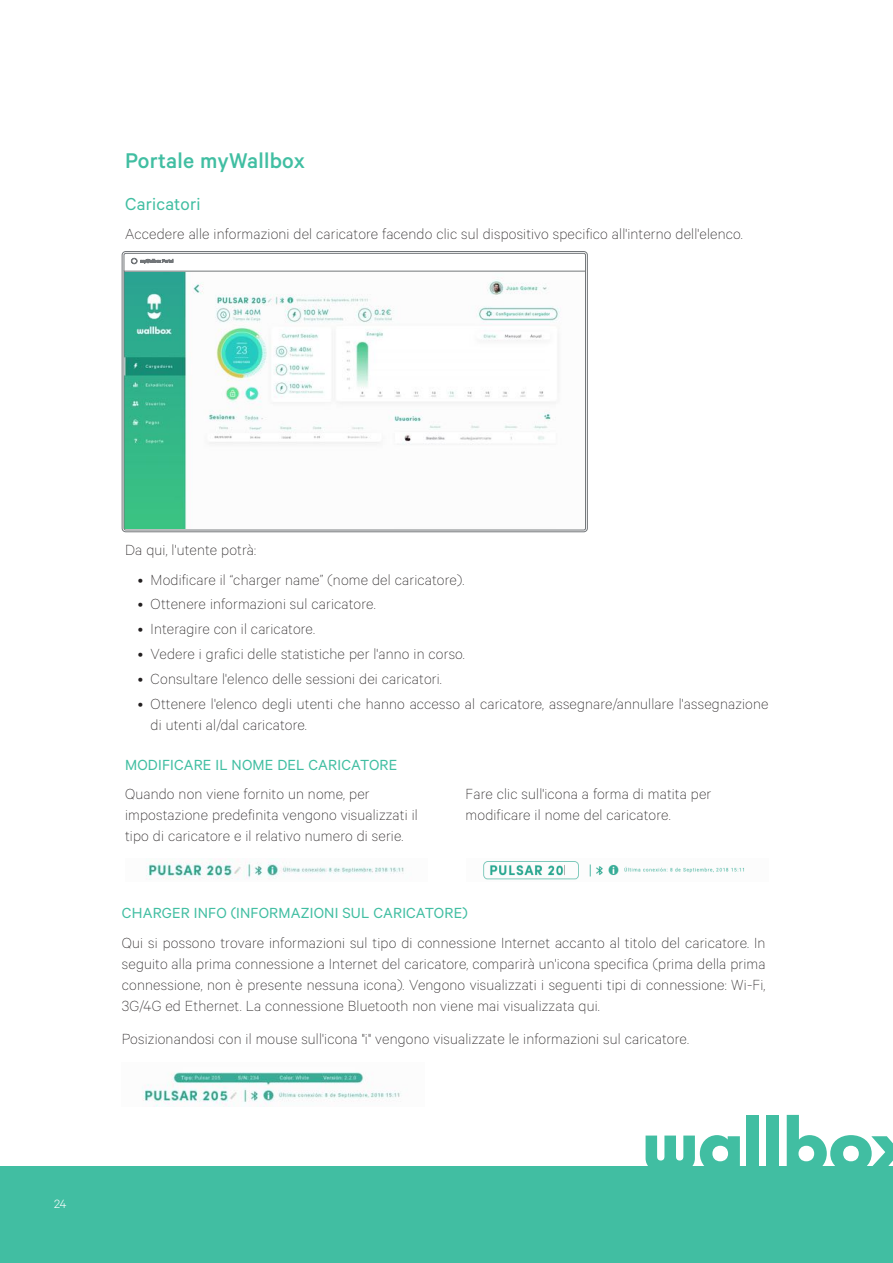
<style>
.page{position:relative;width:893px;height:1263px;background:#fff}
.page>*{position:absolute;margin:0;border:0;box-sizing:border-box;transform-origin:0 0}
.t1{font:500 24px "Calibre";letter-spacing:.01em;color:#41bea2}
.t2{font:19.5px "Calibre";letter-spacing:.01em;color:#41bea2}
.t3{font:100 16.5px/21px "Calibre";letter-spacing:.01em;color:#231f20}
.t4{font:16.5px "Calibre";letter-spacing:.01em;color:#41bea2}
.t5{font:300 13.5px "Calibre";color:#fff}
</style>
<div class="page">
<div style="left:0;top:1167px;width:893px;height:96px;background:#41bea2"></div>
<svg style="left:646px;top:1135px;width:94px;height:32px"></svg>
<div style="left:747px;top:1115px;width:12px;height:56px;background:#41bea2"></div>
<div style="left:767px;top:1115px;width:12px;height:56px;background:#41bea2"></div>
<svg style="left:787px;top:1115px;width:106px;height:52px"></svg>
<div style="left:122px;top:251px;width:466px;height:281px;border:1px solid #727679;border-radius:4px"></div>
<svg style="left:124px;top:253px;width:462px;height:18px"></svg>
<svg style="left:124px;top:271px;width:462px;height:259px"></svg>
<img style="left:146px;top:859px;width:258px;height:21px">
<img style="left:483px;top:861px;width:261px;height:19px">
<img style="left:142px;top:1072px;width:259px;height:34px">
<h1 class="t1" style="left:125px;top:147px;width:181px">Portale myWallbox</h1>
<p class="t2" style="left:125px;top:192px;width:77px">Caricatori</p>
<p class="t3" style="left:125px;top:223px;width:619px">Accedere alle informazioni del caricatore facendo clic sul dispositivo specifico all'interno dell'elenco.</p>
<p class="t3" style="left:125px;top:539px;width:133px">Da qui, l'utente potrà:</p>
<p class="t3" style="left:138px;top:568px;width:328px">• Modificare il “charger name” (nome del caricatore).</p>
<p class="t3" style="left:138px;top:593px;width:239px">• Ottenere informazioni sul caricatore.</p>
<p class="t3" style="left:138px;top:618px;width:179px">• Interagire con il caricatore.</p>
<p class="t3" style="left:138px;top:643px;width:328px">• Vedere i grafici delle statistiche per l'anno in corso.</p>
<p class="t3" style="left:138px;top:667px;width:305px">• Consultare l'elenco delle sessioni dei caricatori.</p>
<p class="t3" style="left:151px;top:692px;width:619px;text-indent:-13px">• Ottenere l'elenco degli utenti che hanno accesso al caricatore, assegnare/annullare l'assegnazione di utenti al/dal caricatore.</p>
<p class="t4" style="left:125px;top:755px;width:274px">MODIFICARE IL NOME DEL CARICATORE</p>
<p class="t3" style="left:125px;top:783px;width:294px">Quando non viene fornito un nome, per impostazione predefinita vengono visualizzati il tipo di caricatore e il relativo numero di serie.</p>
<p class="t3" style="left:466px;top:783px;width:247px">Fare clic sull'icona a forma di matita per modificare il nome del caricatore.</p>
<p class="t4" style="left:122px;top:903px;width:347px">CHARGER INFO (INFORMAZIONI SUL CARICATORE)</p>
<p class="t3" style="left:122px;top:931px;width:645px;text-align:justify">Qui si possono trovare informazioni sul tipo di connessione Internet accanto al titolo del caricatore. In seguito alla prima connessione a Internet del caricatore, comparirà un'icona specifica (prima della prima connessione, non è presente nessuna icona). Vengono visualizzati i seguenti tipi di connessione: Wi-Fi, 3G/4G ed Ethernet. La connessione Bluetooth non viene mai visualizzata qui.</p>
<p class="t3" style="left:122px;top:1027px;width:568px">Posizionandosi con il mouse sull'icona "i" vengono visualizzate le informazioni sul caricatore.</p>
<p class="t5" style="left:54px;top:1195px;width:14px">24</p>
</div>
